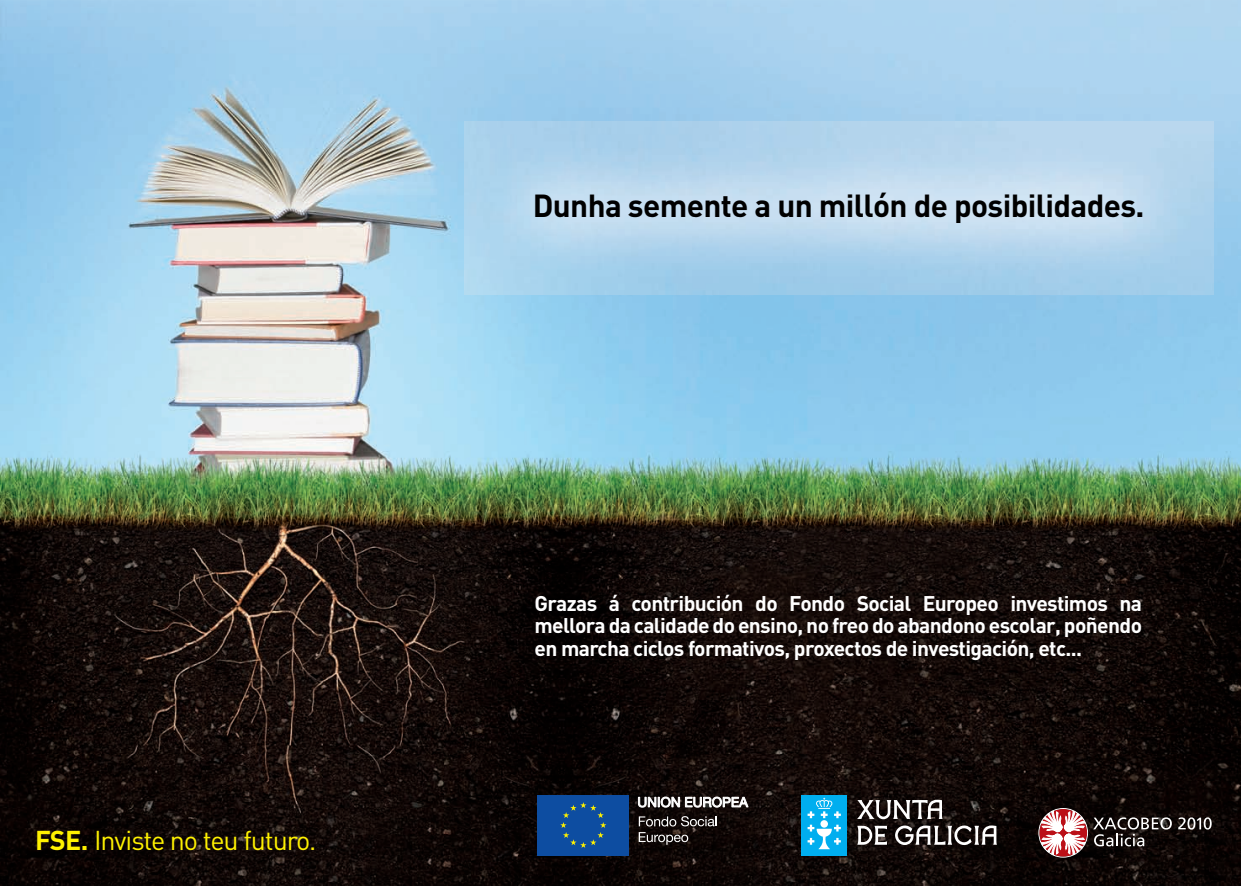
<style>
.page{position:relative;width:1241px;height:886px;background:#fff}
.page>*{position:absolute;margin:0;border:0;box-sizing:border-box;transform-origin:0 0}
.t1{font:700 31.5px "DIN";letter-spacing:-.02em;color:#000}
.t2{font:26.95px "DIN";letter-spacing:-.04em;color:#fff101}
.t3{font:700 21px/22.8px "DIN";letter-spacing:-.03em;color:#fff;text-align:justify}
.s1{font-weight:700}
</style>
<div class="page">
<img style="left:0;top:0;width:1240px;height:885px">
<img style="left:464px;top:121px;width:749px;height:174px">
<div style="left:801px;top:794px;width:45px;height:61px;background:#00aeef"></div>
<svg style="left:807px;top:824px;width:33px;height:25px"></svg>
<div style="left:820px;top:820px;width:7px;height:7px;background:#fff;border-radius:50%"></div>
<svg style="left:807px;top:797px;width:33px;height:21px"></svg>
<svg style="left:857px;top:799px;width:139px;height:46px"></svg>
<svg style="left:637px;top:796px;width:112px;height:12px"></svg>
<svg style="left:638px;top:832px;width:50px;height:12px"></svg>
<div style="left:537px;top:794px;width:92px;height:61px;background:#0d4da1"></div>
<svg style="left:560px;top:802px;width:46px;height:45px"></svg>
<svg style="left:638px;top:816px;width:78px;height:10px"></svg>
<svg style="left:1038px;top:808px;width:49px;height:49px"></svg>
<svg style="left:1177px;top:817px;width:34px;height:12px"></svg>
<svg style="left:1093px;top:817px;width:78px;height:29px;background:#474240"></svg>
<p class="t2" style="left:35px;top:823px;width:283px"><span class="s1">FSE.</span> Inviste no teu futuro.</p>
<h1 class="t1" style="left:532px;top:185px;width:613px">Dunha semente a un millón de posibilidades.</h1>
<p class="t3" style="left:534px;top:590px;width:609px">Grazas á contribución do Fondo Social Europeo investimos na mellora da calidade do ensino, no freo do abandono escolar, poñendo en marcha ciclos formativos, proxectos de investigación, etc...</p>
</div>
